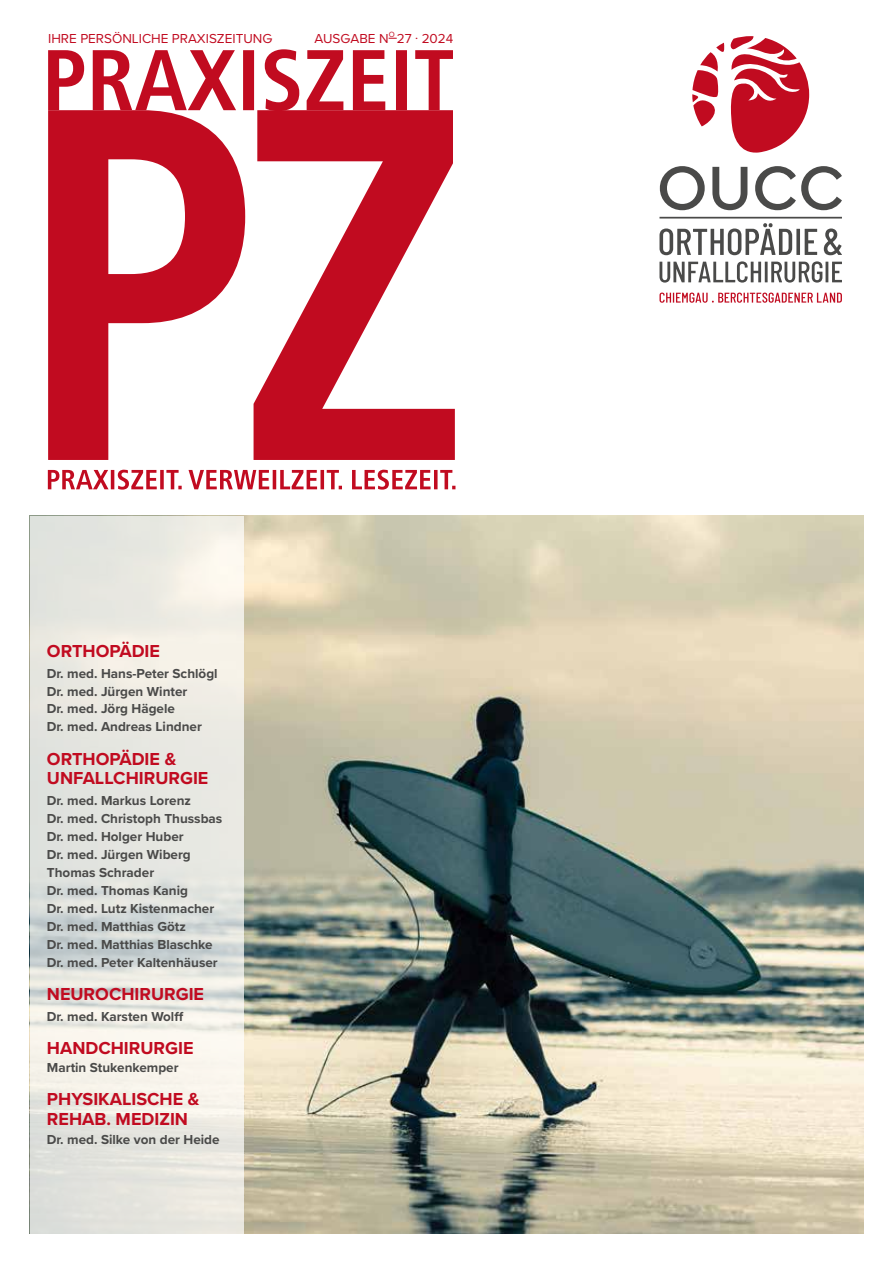
<style>
.page{position:relative;width:893px;height:1263px;background:#fff}
.page>*{position:absolute;margin:0;border:0;box-sizing:border-box;transform-origin:0 0}
.t1{font:700 18px/19.5px "Proxima Nova";color:#c10b20}
.t2{font:700 13.5px/18px "Proxima Nova";color:#4a4a49}
.t3{font:13.5px "Proxima Nova A";color:#c10b20}
</style>
<div class="page">
<img style="left:243px;top:516px;width:620px;height:717px">
<svg style="left:48px;top:49px;width:405px;height:61px"></svg>
<svg style="left:48px;top:470px;width:407px;height:20px"></svg>
<svg style="left:48px;top:110px;width:407px;height:350px;fill:#c10b20"></svg>
<svg style="left:30px;top:516px;width:213px;height:717px;fill:#e7e7e1"></svg>
<svg style="left:659px;top:293px;width:183px;height:10px"></svg>
<svg style="left:692px;top:36px;width:117px;height:117px"></svg>
<hr style="left:659px;top:217px;width:183px;height:2px;background:#4a4a49">
<svg style="left:660px;top:166px;width:45px;height:44px"></svg>
<svg style="left:712px;top:167px;width:35px;height:43px"></svg>
<svg style="left:755px;top:166px;width:87px;height:44px"></svg>
<svg style="left:659px;top:223px;width:133px;height:32px"></svg>
<svg style="left:796px;top:229px;width:4px;height:26px"></svg>
<svg style="left:805px;top:229px;width:12px;height:26px"></svg>
<svg style="left:824px;top:228px;width:18px;height:27px"></svg>
<svg style="left:659px;top:261px;width:102px;height:22px"></svg>
<hr style="left:765px;top:262px;width:3px;height:20px;background:#4a4a49">
<svg style="left:771px;top:261px;width:51px;height:22px"></svg>
<hr style="left:825px;top:262px;width:3px;height:20px;background:#4a4a49">
<svg style="left:832px;top:262px;width:10px;height:20px"></svg>
<p class="t3" style="left:48px;top:28px;width:226px">IHRE PERSÖNLICHE PRAXISZEITUNG</p>
<p class="t3" style="left:315px;top:28px;width:140px">AUSGABE N<sup>O</sup> 27 · 2024</p>
<h1 class="t1" style="left:47px;top:640px;width:115px">ORTHOPÄDIE</h1>
<p class="t2" style="left:47px;top:664px;width:172px">Dr. med. Hans-Peter Schlögl<br>Dr. med. Jürgen Winter<br>Dr. med. Jörg Hägele<br>Dr. med. Andreas Lindner</p>
<h1 class="t1" style="left:47px;top:748px;width:163px">ORTHOPÄDIE &amp;<br>UNFALLCHIRURGIE</h1>
<p class="t2" style="left:47px;top:791px;width:177px">Dr. med. Markus Lorenz<br>Dr. med. Christoph Thussbas<br>Dr. med. Holger Huber<br>Dr. med. Jürgen Wiberg<br>Thomas Schrader<br>Dr. med. Thomas Kanig<br>Dr. med. Lutz Kistenmacher<br>Dr. med. Matthias Götz<br>Dr. med. Matthias Blaschke<br>Dr. med. Peter Kaltenhäuser</p>
<h1 class="t1" style="left:47px;top:984px;width:159px">NEUROCHIRURGIE</h1>
<p class="t2" style="left:47px;top:1007px;width:138px">Dr. med. Karsten Wolff</p>
<h1 class="t1" style="left:47px;top:1038px;width:148px">HANDCHIRURGIE</h1>
<p class="t2" style="left:47px;top:1058px;width:133px">Martin Stukenkemper</p>
<h1 class="t1" style="left:47px;top:1089px;width:154px">PHYSIKALISCHE &amp;<br>REHAB. MEDIZIN</h1>
<p class="t2" style="left:47px;top:1130px;width:174px">Dr. med. Silke von der Heide</p>
</div>
